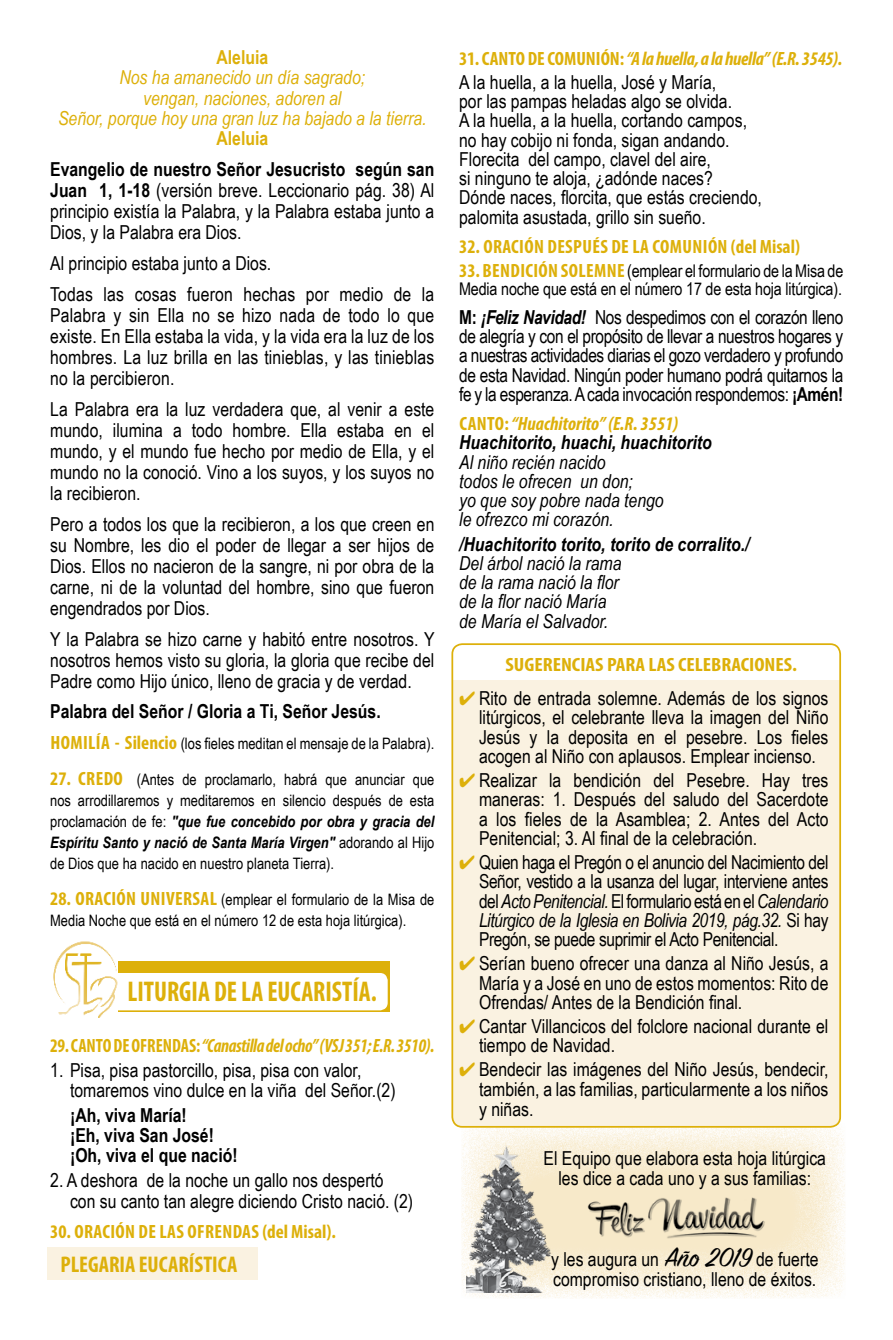
<style>
.page{position:relative;width:893px;height:1340px;background:#fff}
.page>*{position:absolute;margin:0;border:0;box-sizing:border-box;transform-origin:0 0}
.t1{font:700 condensed 28.7px "Myriad Pro";color:#ddb00a;scale:.91 1}
.t2{font:700 condensed 22.75px "Myriad Pro";color:#ddb00a}
.t3{font:19.25px/19.2px "Arial Narrow";color:#000;text-align:justify}
.t4{font:italic 19.25px/19.2px "Arial Narrow";color:#000}
.t5{font:italic 19.25px/20.1px "Arial Narrow";color:#ddb00a;text-align:center}
.t6{font:700 19.25px/20.1px "Arial Narrow";color:#000}
.t7{font:700 condensed 19.25px "Myriad Pro";letter-spacing:.02em;color:#ddb00a}
.t8{font:italic 700 19.25px "Arial Narrow";color:#000}
.t9{font:italic 700 condensed 19.25px "Myriad Pro";letter-spacing:-.02em;color:#ddb00a;scale:.94 1}
.t10{font:italic 700 condensed 19.25px "Myriad Pro";letter-spacing:-.02em;color:#ddb00a}
.t11{font:700 condensed 19.25px "Myriad Pro";color:#ddb00a;scale:1.1 1}
.t12{font:italic 700 condensed 19.25px "Myriad Pro";color:#ddb00a}
.t13{font:700 19.25px "Arial Narrow";color:#ddb00a}
.t14{font:17.5px/17.5px "Arial Narrow";letter-spacing:-.01em;color:#000}
.t15{font:15.75px/21px "Arial Narrow";color:#000;text-align:justify}
.s1{font-weight:700}
.s2{font-family:"Myriad Pro";font-weight:700;font-stretch:condensed;font-size:19.25px;color:#ddb00a}
.s3{font-weight:700;font-style:italic}
.s4{font-style:normal}
.s5{color:#ddb00a}
.s6{font-style:italic}
.s7{font-family:"Sign Painter House Script";font-size:29.75px}
</style>
<div class="page">
<svg style="left:461px;top:1126px;width:384px;height:172px"></svg>
<img style="left:467px;top:1140px;width:94px;height:152px">
<div style="left:452px;top:680px;width:388px;height:446px;background:#faf2e1"></div>
<div style="left:451px;top:643px;width:390px;height:484px;border:2px solid #ddb00a;border-radius:10px"></div>
<div style="left:47px;top:1247px;width:211px;height:33px;background:#faf2e1"></div>
<div style="left:78px;top:961px;width:312px;height:51px;background:linear-gradient(to bottom,#ddaf08,#ddb10e)"></div>
<div style="left:80px;top:973px;width:308px;height:37px;background:#fff;border-radius:8px"></div>
<img style="left:66px;top:1004px;width:51px;height:8px">
<div style="left:371px;top:994px;width:6px;height:8px;border:3px solid #fff;border-radius:50%"></div>
<svg style="left:53px;top:941px;width:321px;height:63px"></svg>
<img style="left:587px;top:1193px;width:178px;height:46px">
<p class="t13" style="left:216px;top:43px;width:53px">Aleluia</p>
<p class="t5" style="left:58px;top:67px;width:370px">Nos ha amanecido un día sagrado;<br>vengan, naciones, adoren al<br>Señor, porque hoy una gran luz ha bajado a la tierra.</p>
<p class="t13" style="left:216px;top:123px;width:53px">Aleluia</p>
<p class="t3" style="left:50px;top:158px;width:386px;line-height:21px"><span class="s1">Evangelio de nuestro Señor Jesucristo según san Juan 1, 1-18</span> (versión breve. Leccionario pág. 38) Al principio existía la Palabra, y la Palabra estaba junto a Dios, y la Palabra era Dios.</p>
<p class="t3" style="left:50px;top:247px;width:386px;line-height:31px">Al principio estaba junto a Dios.<br>Todas las cosas fueron hechas por medio de la</p>
<p class="t3" style="left:50px;top:303px;width:386px;line-height:21px">Palabra y sin Ella no se hizo nada de todo lo que existe. En Ella estaba la vida, y la vida era la luz de los hombres. La luz brilla en las tinieblas, y las tinieblas no la percibieron.</p>
<p class="t3" style="left:50px;top:397px;width:386px;line-height:21px">La Palabra era la luz verdadera que, al venir a este mundo, ilumina a todo hombre. Ella estaba en el mundo, y el mundo fue hecho por medio de Ella, y el mundo no la conoció. Vino a los suyos, y los suyos no la recibieron.</p>
<p class="t3" style="left:50px;top:512px;width:386px;line-height:21px">Pero a todos los que la recibieron, a los que creen en su Nombre, les dio el poder de llegar a ser hijos de Dios. Ellos no nacieron de la sangre, ni por obra de la carne, ni de la voluntad del hombre, sino que fueron engendrados por Dios.</p>
<p class="t3" style="left:50px;top:627px;width:386px;line-height:21px">Y la Palabra se hizo carne y habitó entre nosotros. Y nosotros hemos visto su gloria, la gloria que recibe del Padre como Hijo único, lleno de gracia y de verdad.</p>
<p class="t6" style="left:50px;top:700px;width:332px">Palabra del Señor / Gloria a Ti, Señor Jesús.</p>
<p class="t15" style="left:50px;top:732px;width:385px"><span class="s2">HOMILÍA - Silencio</span> (los fieles meditan el mensaje de la Palabra).</p>
<p class="t15" style="left:50px;top:768px;width:386px"><span class="s2">27. CREDO</span> (Antes de proclamarlo, habrá que anunciar que nos arrodillaremos y meditaremos en silencio después de esta proclamación de fe: <span class="s3">"que fue concebido por obra y gracia del Espíritu Santo y nació de Santa María Virgen"</span> adorando al Hijo de Dios que ha nacido en nuestro planeta Tierra).</p>
<p class="t15" style="left:50px;top:888px;width:386px"><span class="s2">28. ORACIÓN UNIVERSAL</span> (emplear el formulario de la Misa de<br>Media Noche que está en el número 12 de esta hoja litúrgica).</p>
<h1 class="t1" style="left:127px;top:973px;width:275px">LITURGIA DE LA EUCARISTÍA.</h1>
<p class="t9" style="left:50px;top:1033px;width:410px"><span class="s4">29. CANTO DE OFRENDAS:</span> “Canastilla del ocho” (VSJ 351; E.R. 3510).</p>
<p class="t3" style="left:70px;top:1059px;width:327px;line-height:20.1px;text-indent:-20px">1. Pisa, pisa pastorcillo, pisa, pisa con valor, tomaremos vino dulce en la viña del Señor.(2)</p>
<p class="t6" style="left:70px;top:1104px;width:169px">¡Ah, viva María!<br>¡Eh, viva San José! ¡Oh, viva el que nació!</p>
<p class="t3" style="left:70px;top:1169px;width:345px;line-height:20.1px;text-indent:-20px">2. A deshora de la noche un gallo nos despertó con su canto tan alegre diciendo Cristo nació. (2)</p>
<p class="t7" style="left:50px;top:1219px;width:287px">30. ORACIÓN DE LAS OFRENDAS (del Misal).</p>
<p class="t2" style="left:60px;top:1249px;width:179px">PLEGARIA EUCARÍSTICA</p>
<p class="t10" style="left:459px;top:46px;width:385px"><span class="s4">31. CANTO DE COMUNIÓN:</span> “A la huella, a la huella” (E.R. 3545).</p>
<p class="t3" style="left:459px;top:72px;width:304px;text-align:left">A la huella, a la huella, José y María,<br>por las pampas heladas algo se olvida.<br>A la huella, a la huella, cortando campos, no hay cobijo ni fonda, sigan andando.<br>Florecita del campo, clavel del aire,<br>si ninguno te aloja, ¿adónde naces?<br>Dónde naces, florcita, que estás creciendo, palomita asustada, grillo sin sueño.</p>
<p class="t7" style="left:459px;top:234px;width:342px">32. ORACIÓN DESPUÉS DE LA COMUNIÓN (del Misal)</p>
<p class="t14" style="left:459px;top:261px;width:386px"><span class="s2">33. BENDICIÓN SOLEMNE</span> (emplear el formulario de la Misa de<br>Media noche que está en el número 17 de esta hoja litúrgica).</p>
<p class="t3" style="left:459px;top:307px;width:386px"><span class="s1">M:</span> <span class="s3">¡Feliz Navidad!</span> Nos despedimos con el corazón lleno de alegría y con el propósito de llevar a nuestros hogares y a nuestras actividades diarias el gozo verdadero y profundo de esta Navidad. Ningún poder humano podrá quitarnos la fe y la esperanza. A cada invocación respondemos: <span class="s1">¡Amén!</span></p>
<p class="t12" style="left:459px;top:411px;width:221px"><span class="s4">CANTO:</span> “Huachitorito” (E.R. 3551)</p>
<p class="t8" style="left:459px;top:428px;width:254px">Huachitorito, huachi, huachitorito</p>
<p class="t4" style="left:459px;top:452px;width:206px">Al niño recién nacido<br>todos le ofrecen un don;<br>yo que soy pobre nada tengo le ofrezco mi corazón.</p>
<p class="t8" style="left:459px;top:529px;width:292px">/Huachitorito torito, torito de corralito./</p>
<p class="t4" style="left:459px;top:553px;width:164px">Del árbol nació la rama de la rama nació la flor de la flor nació María de María el Salvador.</p>
<p class="t11" style="left:505px;top:652px;width:267px">SUGERENCIAS PARA LAS CELEBRACIONES.</p>
<p class="t3" style="left:479px;top:688px;width:351px;text-indent:-20px"><span class="s5">✔</span> Rito de entrada solemne. Además de los signos litúrgicos, el celebrante lleva la imagen del Niño Jesús y la deposita en el pesebre. Los fieles acogen al Niño con aplausos. Emplear incienso.</p>
<p class="t3" style="left:479px;top:770px;width:351px;text-indent:-20px"><span class="s5">✔</span> Realizar la bendición del Pesebre. Hay tres maneras: 1. Después del saludo del Sacerdote a los fieles de la Asamblea; 2. Antes del Acto Penitencial; 3. Al final de la celebración.</p>
<p class="t3" style="left:479px;top:851px;width:351px;text-indent:-20px"><span class="s5">✔</span> Quien haga el Pregón o el anuncio del Nacimiento del Señor, vestido a la usanza del lugar, interviene antes del <span class="s6">Acto Penitencial.</span> El formulario está en el <span class="s6">Calendario Litúrgico de la Iglesia en Bolivia 2019, pág.32.</span> Si hay Pregón, se puede suprimir el Acto Penitencial.</p>
<p class="t3" style="left:479px;top:953px;width:351px;text-indent:-20px"><span class="s5">✔</span> Serían bueno ofrecer una danza al Niño Jesús, a María y a José en uno de estos momentos: Rito de Ofrendas/ Antes de la Bendición final.</p>
<p class="t3" style="left:479px;top:1015px;width:351px;text-indent:-20px"><span class="s5">✔</span> Cantar Villancicos del folclore nacional durante el tiempo de Navidad.</p>
<p class="t3" style="left:479px;top:1059px;width:351px;text-indent:-20px"><span class="s5">✔</span> Bendecir las imágenes del Niño Jesús, bendecir, también, a las familias, particularmente a los niños y niñas.</p>
<p class="t3" style="left:543px;top:1147px;width:284px;line-height:20.1px;text-align:center">El Equipo que elabora esta hoja litúrgica les dice a cada uno y a sus familias:</p>
<p class="t3" style="left:551px;top:1248px;width:269px;line-height:20.1px">y les augura un <span class="s7">Año 2019</span> de fuerte compromiso cristiano, lleno de éxitos.</p>
</div>
